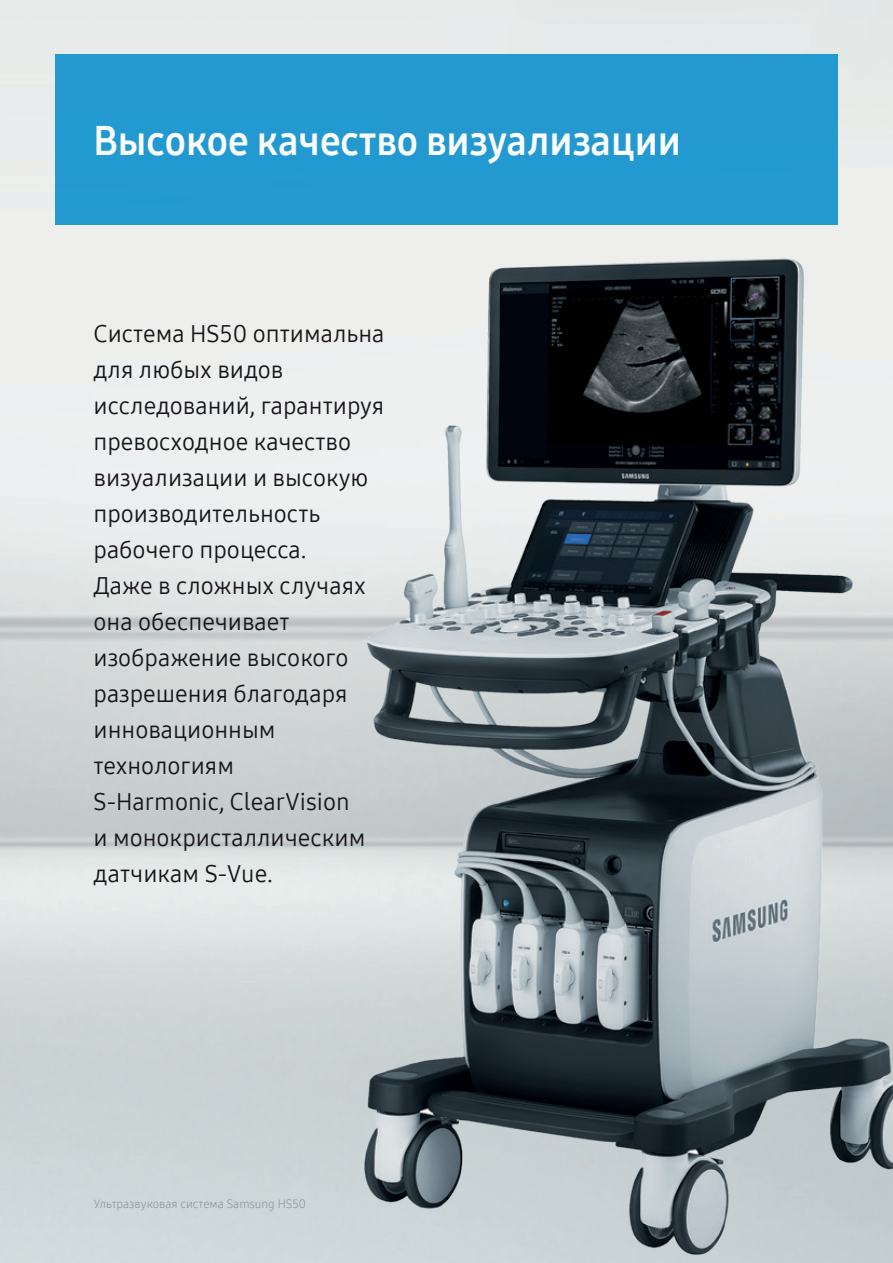
<style>
.page{position:relative;width:893px;height:1263px;background:#fff}
.page>*{position:absolute;margin:0;border:0;box-sizing:border-box;transform-origin:0 0}
.t1{font:40.5px "Samsung One 700";color:#fff;scale:.96 1}
.t2{font:24px/36px "Samsung One 400";color:#171419}
.t3{font:12px "Samsung One 300";color:#898e91}
</style>
<div class="page">
<img style="left:0;top:0;width:893px;height:1263px">
<div style="left:55px;top:54px;width:783px;height:170px;background:#2399d1"></div>
<img style="left:219px;top:227px;width:674px;height:1036px">
<h1 class="t1" style="left:94px;top:113px;width:614px">Высокое качество визуализации</h1>
<p class="t2" style="left:94px;top:315px;width:292px">Система HS50 оптимальна для любых видов исследований, гарантируя превосходное качество визуализации и высокую производительность рабочего процесса.<br>Даже в сложных случаях она обеспечивает изображение высокого разрешения благодаря инновационным технологиям<br>S-Harmonic, ClearVision<br>и монокристаллическим датчикам S-Vue.</p>
<p class="t3" style="left:94px;top:1195px;width:214px">Ультразвуковая система Samsung HS50</p>
</div>
